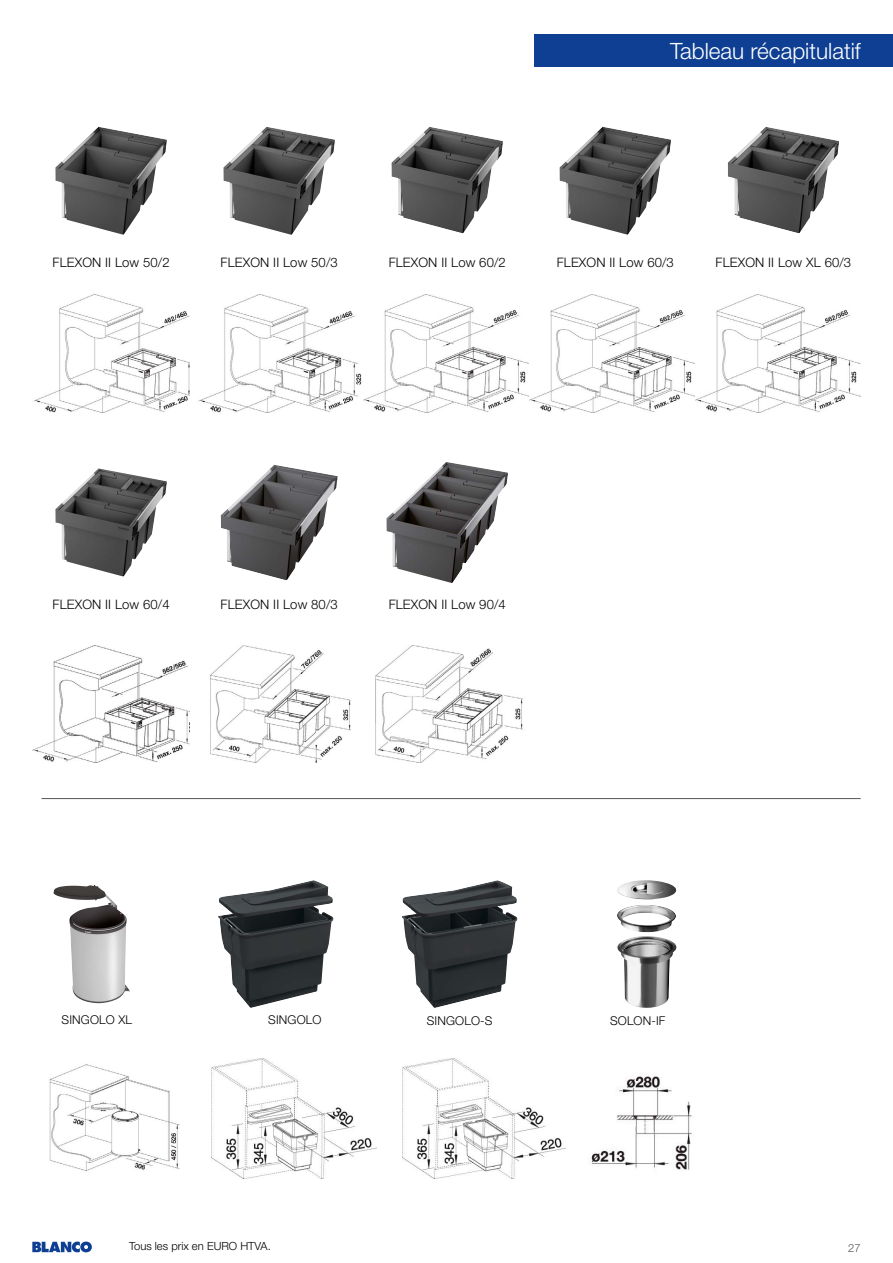
<style>
.page{position:relative;width:893px;height:1263px;background:#fff}
.page>*{position:absolute;margin:0;border:0;box-sizing:border-box;transform-origin:0 0}
.t1{font:300 22.5px "Helvetica Neue LT Pro";color:#fff}
.t2{font:300 13.05px "Helvetica Neue LT Pro";letter-spacing:.01em;color:#000}
.t3{font:300 12.15px "Helvetica Neue LT Pro";letter-spacing:.01em;color:#000}
.t4{font:300 11.25px "Helvetica Neue LT Pro";color:#000}
.t5{font:300 11.25px "Helvetica Neue LT Pro";color:#565655}
</style>
<div class="page">
<img style="left:55px;top:468px;width:112px;height:108px">
<img style="left:221px;top:465px;width:117px;height:115px">
<img style="left:387px;top:462px;width:121px;height:121px">
<img style="left:728px;top:127px;width:111px;height:106px">
<img style="left:55px;top:127px;width:112px;height:108px">
<img style="left:560px;top:127px;width:111px;height:108px">
<img style="left:223px;top:127px;width:112px;height:108px">
<img style="left:392px;top:127px;width:111px;height:106px">
<img style="left:33px;top:295px;width:157px;height:117px">
<img style="left:198px;top:295px;width:663px;height:117px">
<img style="left:32px;top:645px;width:158px;height:117px">
<img style="left:210px;top:645px;width:313px;height:117px">
<img style="left:218px;top:880px;width:115px;height:128px">
<img style="left:617px;top:880px;width:60px;height:128px">
<img style="left:54px;top:885px;width:76px;height:118px">
<img style="left:402px;top:880px;width:115px;height:128px">
<img style="left:49px;top:1064px;width:131px;height:107px">
<img style="left:212px;top:1059px;width:164px;height:120px">
<img style="left:403px;top:1059px;width:163px;height:120px">
<img style="left:591px;top:1076px;width:101px;height:94px">
<hr style="left:41px;top:798px;width:820px;height:1px;background:#565655">
<div style="left:534px;top:35px;width:359px;height:32px;background:#0f3f93"></div>
<svg style="left:32px;top:1241px;width:60px;height:11px"></svg>
<h1 class="t1" style="left:670px;top:37px;width:192px">Tableau récapitulatif</h1>
<p class="t2" style="left:53px;top:254px;width:119px">FLEXON II Low 50/2</p>
<p class="t2" style="left:221px;top:254px;width:119px">FLEXON II Low 50/3</p>
<p class="t2" style="left:389px;top:254px;width:119px">FLEXON II Low 60/2</p>
<p class="t2" style="left:557px;top:254px;width:119px">FLEXON II Low 60/3</p>
<p class="t2" style="left:715px;top:254px;width:137px">FLEXON II Low XL 60/3</p>
<p class="t2" style="left:53px;top:596px;width:119px">FLEXON II Low 60/4</p>
<p class="t2" style="left:221px;top:596px;width:119px">FLEXON II Low 80/3</p>
<p class="t2" style="left:389px;top:596px;width:119px">FLEXON II Low 90/4</p>
<p class="t3" style="left:62px;top:1012px;width:72px">SINGOLO XL</p>
<p class="t3" style="left:268px;top:1012px;width:55px">SINGOLO</p>
<p class="t3" style="left:427px;top:1014px;width:67px">SINGOLO-S</p>
<p class="t3" style="left:610px;top:1014px;width:57px">SOLON-IF</p>
<p class="t4" style="left:129px;top:1239px;width:143px">Tous les prix en EURO HTVA.</p>
<p class="t5" style="left:848px;top:1241px;width:14px">27</p>
</div>
